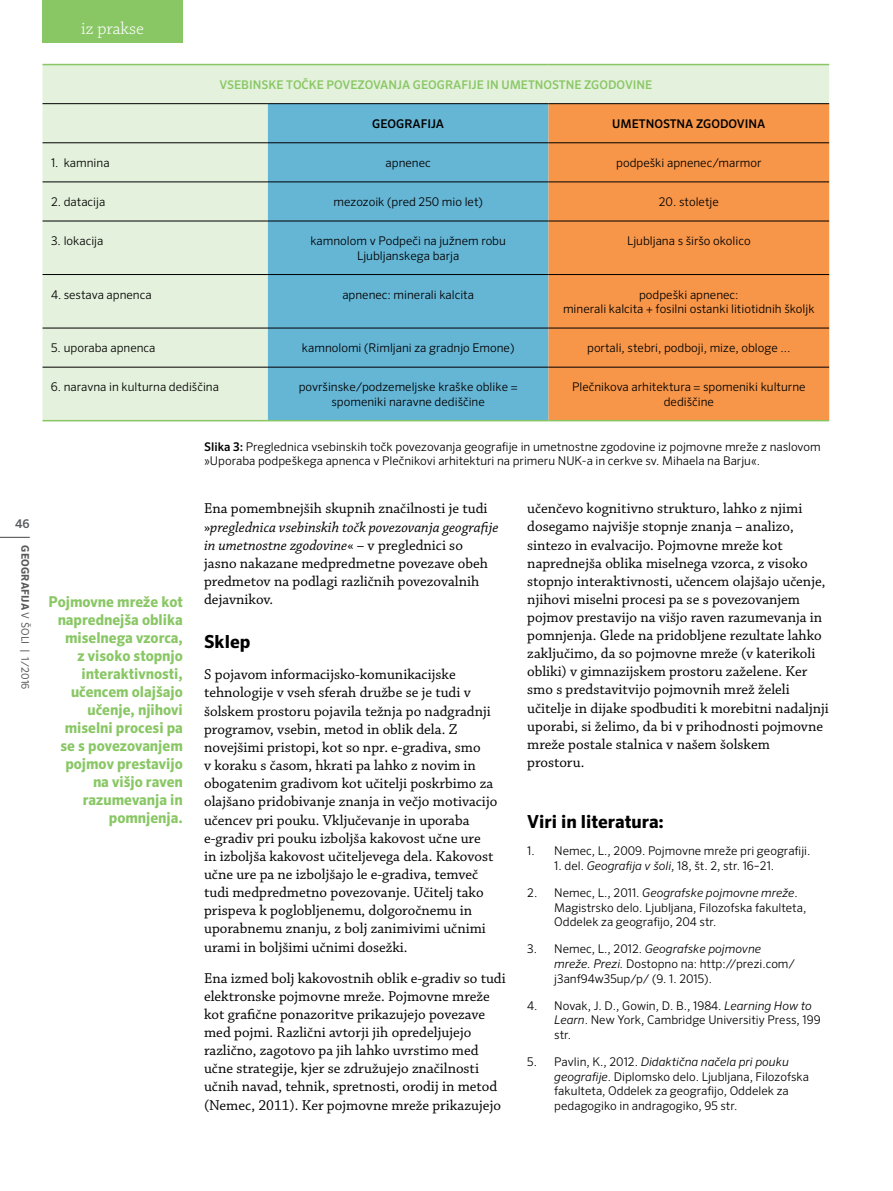
<style>
.page{position:relative;width:893px;height:1191px;background:#fff}
.page>*{position:absolute;margin:0;border:0;box-sizing:border-box;transform-origin:0 0}
.t1{font:700 18px "Sero Pro";color:#000}
.t2{font:300 18px "Chaparral Pro";color:#fff}
.t3{font:15px/18.1px "Chaparral Pro";color:#000}
.t4{font:700 15px/18px "Sero Pro";color:#89c765;text-align:right;scale:.96 1}
.t5{font:300 12px/14.5px "Sero Pro";color:#000}
.t6{font:500 12px "Sero Pro";color:#89c765}
.t7{font:500 12px "Sero Pro";color:#000}
.t8{font:500 12px "Sero Pro";color:#58595b}
.t9{font:10.5px "Sero Pro";color:#58595b}
.s1{font-weight:700}
.s2{font-weight:500}
.s3{font-style:italic}
</style>
<div class="page">
<div style="left:43px;top:65px;width:786px;height:355px;background:#e4f1dc"></div>
<div style="left:268px;top:104px;width:281px;height:316px;background:#65b5d5"></div>
<div style="left:549px;top:104px;width:280px;height:316px;background:#f79548"></div>
<hr style="left:43px;top:103px;width:225px;height:1px;background:#000">
<hr style="left:268px;top:103px;width:281px;height:1px;background:#000">
<hr style="left:549px;top:103px;width:280px;height:1px;background:#000">
<hr style="left:43px;top:142px;width:225px;height:1px;background:#000">
<hr style="left:268px;top:142px;width:281px;height:1px;background:#000">
<hr style="left:549px;top:142px;width:280px;height:1px;background:#000">
<hr style="left:43px;top:182px;width:225px;height:1px;background:#000">
<hr style="left:268px;top:182px;width:281px;height:1px;background:#000">
<hr style="left:549px;top:182px;width:280px;height:1px;background:#000">
<hr style="left:43px;top:64px;width:225px;height:1px;background:#89c765">
<hr style="left:268px;top:64px;width:281px;height:1px;background:#89c765">
<hr style="left:549px;top:64px;width:280px;height:1px;background:#89c765">
<hr style="left:43px;top:274px;width:225px;height:1px;background:#000">
<hr style="left:268px;top:274px;width:281px;height:1px;background:#000">
<hr style="left:549px;top:274px;width:280px;height:1px;background:#000">
<hr style="left:43px;top:328px;width:225px;height:1px;background:#000">
<hr style="left:268px;top:328px;width:281px;height:1px;background:#000">
<hr style="left:549px;top:328px;width:280px;height:1px;background:#000">
<hr style="left:43px;top:367px;width:225px;height:1px;background:#000">
<hr style="left:268px;top:367px;width:281px;height:1px;background:#000">
<hr style="left:549px;top:367px;width:280px;height:1px;background:#000">
<hr style="left:43px;top:221px;width:225px;height:1px;background:#000">
<hr style="left:268px;top:221px;width:281px;height:1px;background:#000">
<hr style="left:549px;top:221px;width:280px;height:1px;background:#000">
<hr style="left:43px;top:420px;width:225px;height:1px;background:#89c765">
<hr style="left:268px;top:420px;width:281px;height:1px;background:#89c765">
<hr style="left:549px;top:420px;width:280px;height:1px;background:#89c765">
<hr style="left:0;top:537px;width:30px;height:1px;background:#58595b">
<div style="left:43px;top:0;width:140px;height:43px;background:#89c765"></div>
<p class="t8" style="left:15px;top:516px;width:16px">46</p>
<p class="t9" style="left:32px;top:545px;width:146px;rotate:90deg"><span class="s1">Geografija</span> v šoli | 1/2016</p>
<p class="t2" style="left:81px;top:18px;width:64px">iz prakse</p>
<p class="t6" style="left:219px;top:77px;width:147px">VSEBINSKE TOČKE POVEZOV</p>
<p class="t6" style="left:380px;top:77px;width:213px">ANJA GEOG RAFIJE IN UM ETNOSTNE ZGO</p>
<p class="t6" style="left:608px;top:77px;width:46px">DOVINE</p>
<p class="t7" style="left:372px;top:116px;width:73px">GEOG RAFIJA</p>
<p class="t7" style="left:612px;top:116px;width:93px">UM ETNOSTNA ZGO</p>
<p class="t7" style="left:720px;top:116px;width:47px">DOVINA</p>
<p class="t5" style="left:51px;top:155px;width:60px">1. kamnina</p>
<p class="t5" style="left:386px;top:155px;width:47px">apnenec</p>
<p class="t5" style="left:616px;top:155px;width:147px">podpeški apnenec/marmor</p>
<p class="t5" style="left:51px;top:194px;width:56px">2. datacija</p>
<p class="t5" style="left:333px;top:194px;width:151px">mezozoik (pred 250 mio let)</p>
<p class="t5" style="left:659px;top:194px;width:61px">20. stoletje</p>
<p class="t5" style="left:51px;top:234px;width:54px">3. lokacija</p>
<p class="t5" style="left:310px;top:234px;width:197px;text-align:center">kamnolom v Podpeči na južnem robu<br>Ljubljanskega barja</p>
<p class="t5" style="left:627px;top:234px;width:125px">Ljubljana s širšo okolico</p>
<p class="t5" style="left:51px;top:287px;width:102px">4. sestava apnenca</p>
<p class="t5" style="left:342px;top:287px;width:133px">apnenec: minerali kalcita</p>
<p class="t5" style="left:563px;top:287px;width:253px;text-align:center">podpeški apnenec:<br>minerali kalcita + fosilni ostanki litiotidnih školjk</p>
<p class="t5" style="left:51px;top:340px;width:106px">5. uporaba apnenca</p>
<p class="t5" style="left:302px;top:340px;width:214px">kamnolomi (Rimljani za gradnjo Emone)</p>
<p class="t5" style="left:587px;top:340px;width:205px">portali, stebri, podboji, mize, obloge ...</p>
<p class="t5" style="left:51px;top:380px;width:169px">6. naravna in kulturna dediščina</p>
<p class="t5" style="left:299px;top:380px;width:220px;text-align:center">površinske/podzemeljske kraške oblike = spomeniki naravne dediščine</p>
<p class="t5" style="left:572px;top:380px;width:235px;text-align:center">Plečnikova arhitektura = spomeniki kulturne dediščine</p>
<p class="t4" style="left:48px;top:592px;width:142px">Pojmovne mreže kot naprednejša oblika miselnega vzorca,<br>z visoko stopnjo interaktivnosti, učencem olajšajo učenje, njihovi miselni procesi pa se s povezovanjem pojmov prestavijo na višjo raven razumevanja in pomnjenja.</p>
<p class="t5" style="left:204px;top:439px;width:618px"><span class="s2">Slika 3:</span> Preglednica vsebinskih točk povezovanja geografije in umetnostne zgodovine iz pojmovne mreže z naslovom »U poraba podpeškega apnenca v Plečnikovi arhitekturi na primeru NUK</p>
<p class="t5" style="left:582px;top:454px;width:180px">-a in cerkve sv. Mihaela na Barju«.</p>
<p class="t3" style="left:204px;top:500px;width:296px">Ena pomembnejših skupnih značilnosti je tudi »<span class="s3">preglednica vsebinskih točk povezovanja geografije in umetnostne zgodovine</span>« – v preglednici so jasno nakazane medpredmetne povezave obeh predmetov na podlagi različnih povezovalnih dejavnikov.</p>
<p class="t1" style="left:204px;top:631px;width:48px">Sklep</p>
<p class="t3" style="left:204px;top:666px;width:295px">S pojavom informacijsko-komunikacijske tehnologije v vseh sferah družbe se je tudi v šolskem prostoru pojavila težnja po nadgradnji programov, vsebin, metod in oblik dela. Z novejšimi pristopi, kot so npr. e-gradiva, smo<br>v koraku s časom, hkrati pa lahko z novim in obogatenim gradivom kot učitelji poskrbimo za olajšano pridobivanje znanja in večjo motivacijo učencev pri pouku. Vključevanje in uporaba e-gradiv pri pouku izboljša kakovost učne ure<br>in izboljša kakovost učiteljevega dela. Kakovost učne ure pa ne izboljšajo le e-gradiva, temveč tudi medpredmetno povezovanje. Učitelj tako prispeva k poglobljenemu, dolgoročnemu in uporabnemu znanju, z bolj zanimivimi učnimi urami in boljšimi učnimi dosežki.</p>
<p class="t3" style="left:204px;top:969px;width:303px">Ena izmed bolj kakovostnih oblik e-gradiv so tudi elektronske pojmovne mreže. Pojmovne mreže kot grafične ponazoritve prikazujejo povezave med pojmi. Različni avtorji jih opredeljujejo različno, zagotovo pa jih lahko uvrstimo med učne strategije, kjer se združujejo značilnosti učnih navad, tehnik, spretnosti, orodij in metod (Nemec, 2011). Ker pojmovne mreže prikazujejo</p>
<p class="t3" style="left:527px;top:500px;width:303px">učenčevo kognitivno strukturo, lahko z njimi dosegamo najvišje stopnje znanja – analizo, sintezo in evalvacijo. Pojmovne mreže kot naprednejša oblika miselnega vzorca, z visoko stopnjo interaktivnosti, učencem olajšajo učenje, njihovi miselni procesi pa se s povezovanjem pojmov prestavijo na višjo raven razumevanja in pomnjenja. Glede na pridobljene rezultate lahko zaključimo, da so pojmovne mreže (v katerikoli obliki) v gimnazijskem prostoru zaželene. Ker smo s predstavitvijo pojmovnih mrež želeli učitelje in dijake spodbuditi k morebitni nadaljnji uporabi, si želimo, da bi v prihodnosti pojmovne mreže postale stalnica v našem šolskem prostoru.</p>
<p class="t1" style="left:527px;top:810px;width:138px">Viri in literatura:</p>
<p class="t5" style="left:527px;top:843px;width:285px">1. N emec, L., 2009. Pojmovne mreže pri geografiji.</p>
<p class="t5" style="left:554px;top:858px;width:221px">1. del. <span class="s3">Geografija v šoli</span>, 18, št. 2, str. 16–21.</p>
<p class="t5" style="left:554px;top:885px;width:254px;text-indent:-27px">2. N emec, L., 2011. <span class="s3">Geografske pojmovne mreže</span>.<br>Magistrsko delo. Ljubljana, Filozofska fakulteta,<br>Oddelek za geografijo, 204 str.</p>
<p class="t5" style="left:554px;top:941px;width:242px;text-indent:-27px">3. N emec, L., 2012. <span class="s3">Geografske pojmovne mreže. Prezi.</span> Dostopno na: http://prezi.com/ j3anf94w35up/p/ (9. 1. 2015).</p>
<p class="t5" style="left:554px;top:998px;width:268px;text-indent:-27px">4. N ovak, J. D ., Gowin, D . B., 1984. <span class="s3">Learning How to<br>Learn</span>. N ew York, Cambridge U niversitiy Press, 199 str.</p>
<p class="t5" style="left:554px;top:1054px;width:256px;text-indent:-27px">5. Pavlin, K., 2012. <span class="s3">Didaktična načela pri pouku geografije</span>. Diplomsko delo. Ljubljana, Filozofska fakulteta, Oddelek za geografijo, Oddelek za pedagogiko in andragogiko, 95 str.</p>
</div>
